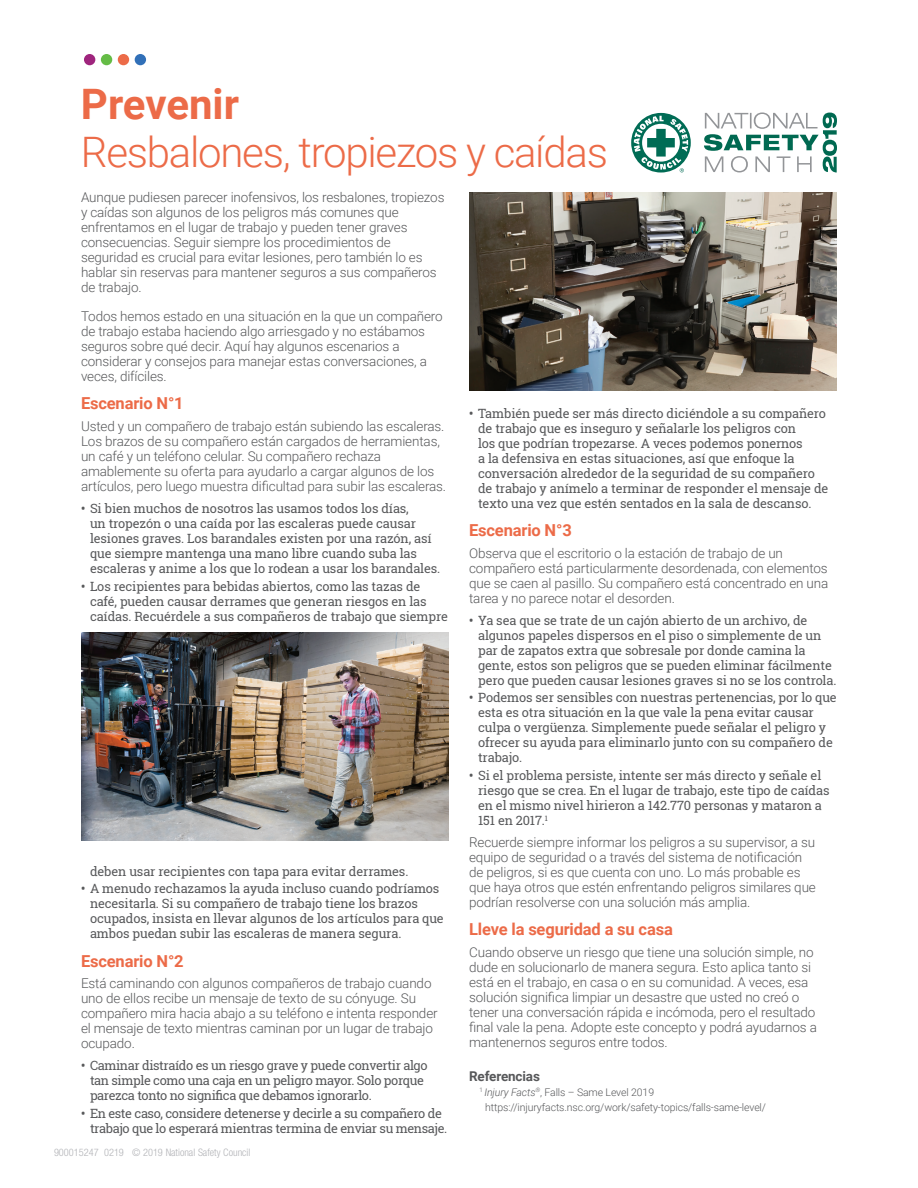
<style>
.page{position:relative;width:918px;height:1188px;background:#fff}
.page>*{position:absolute;margin:0;border:0;box-sizing:border-box;transform-origin:0 0}
.t1{font:300 42px "Roboto";letter-spacing:-.03em;color:#ec6b48}
.t2{font:700 42px "Roboto";color:#ec6b48}
.t3{font:700 16.5px "Roboto";letter-spacing:-.01em;color:#ec6b48}
.BC{font:300 13.5px/15px "Roboto";letter-spacing:-.01em;color:#57585a}
.t4{font:700 13.5px "Roboto";letter-spacing:-.01em;color:#57585a}
.t5{font:12.75px/15px "Roboto Slab";letter-spacing:-.01em;color:#57585a}
.t6{font:12.75px/15px "Roboto Slab";letter-spacing:-.03em;color:#57585a}
.References{font:300 10.5px "Roboto";letter-spacing:-.01em;color:#57585a}
.t7{font:300 condensed 10.35px "Helvetica Neue LT Std";color:#b2b3b7}
.s1{font-weight:700;font-size:12px}
.s2{font-style:italic}
</style>
<div class="page">
<div style="left:84px;top:54px;width:11px;height:11px;background:#9f257d;border-radius:50%"></div>
<div style="left:118px;top:54px;width:11px;height:11px;background:#ec6b48;border-radius:50%"></div>
<div style="left:135px;top:54px;width:11px;height:11px;background:#3170b8;border-radius:50%"></div>
<div style="left:101px;top:54px;width:11px;height:11px;background:#65bc46;border-radius:50%"></div>
<img style="left:81px;top:633px;width:368px;height:207px">
<img style="left:469px;top:192px;width:368px;height:199px">
<svg style="left:631px;top:113px;width:60px;height:60px"></svg>
<svg style="left:634px;top:116px;width:54px;height:56px"></svg>
<svg style="left:704px;top:112px;width:133px;height:61px"></svg>
<p class="t2" style="left:81px;top:74px;width:160px">Prevenir</p>
<p class="t1" style="left:81px;top:122px;width:529px">Resbalones, tropiezos y caídas</p>
<p class="BC" style="left:81px;top:190px;width:365px">Aunque pudiesen parecer inofensivos, los resbalones, tropiezos y caídas son algunos de los peligros más comunes que enfrentamos en el lugar de trabajo y pueden tener graves consecuencias. Seguir siempre los procedimientos de seguridad es crucial para evitar lesiones, pero también lo es hablar sin reservas para mantener seguros a sus compañeros de trabajo.</p>
<p class="BC" style="left:81px;top:308px;width:363px">Todos hemos estado en una situación en la que un compañero de trabajo estaba haciendo algo arriesgado y no estábamos seguros sobre qué decir. Aquí hay algunos escenarios a considerar y consejos para manejar estas conversaciones, a veces, difíciles.</p>
<h1 class="t3" style="left:81px;top:392px;width:104px">Escenario N°1</h1>
<p class="BC" style="left:81px;top:418px;width:367px">Usted y un compañero de trabajo están subiendo las escaleras.<br>Los brazos de su compañero están cargados de herramientas, un café y un teléfono celular. Su compañero rechaza amablemente su oferta para ayudarlo a cargar algunos de los artículos, pero luego muestra dificultad para subir las escaleras.</p>
<p class="t5" style="left:90px;top:501px;width:352px;text-indent:-9px"><span class="s1">•</span> Si bien muchos de nosotros las usamos todos los días,<br>un tropezón o una caída por las escaleras puede causar lesiones graves. Los barandales existen por una razón, así que siempre mantenga una mano libre cuando suba las escaleras y anime a los que lo rodean a usar los barandales.</p>
<p class="t5" style="left:90px;top:578px;width:360px;text-indent:-9px"><span class="s1">•</span> Los recipientes para bebidas abiertos, como las tazas de café, pueden causar derrames que generan riesgos en las caídas. Recuérdele a sus compañeros de trabajo que siempre</p>
<p class="t5" style="left:90px;top:863px;width:320px">deben usar recipientes con tapa para evitar derrames.</p>
<p class="t5" style="left:90px;top:881px;width:355px;text-indent:-9px"><span class="s1">•</span> A menudo rechazamos la ayuda incluso cuando podríamos necesitarla. Si su compañero de trabajo tiene los brazos ocupados, insista en llevar algunos de los artículos para que ambos puedan subir las escaleras de manera segura.</p>
<h1 class="t3" style="left:81px;top:949px;width:104px">Escenario N°2</h1>
<p class="BC" style="left:81px;top:976px;width:358px">Está caminando con algunos compañeros de trabajo cuando uno de ellos recibe un mensaje de texto de su cónyuge. Su compañero mira hacia abajo a su teléfono e intenta responder el mensaje de texto mientras caminan por un lugar de trabajo ocupado.</p>
<p class="t6" style="left:90px;top:1058px;width:339px;text-indent:-9px"><span class="s1">•</span> Caminar distraído es un riesgo grave y puede convertir algo tan simple como una caja en un peligro mayor. Solo porque parezca tonto no significa que debamos ignorarlo.</p>
<p class="t6" style="left:90px;top:1106px;width:359px;text-indent:-9px"><span class="s1">•</span> En este caso, considere detenerse y decirle a su compañero de trabajo que lo esperará mientras termina de enviar su mensaje.</p>
<p class="t7" style="left:54px;top:1147px;width:198px">900015247 0219 © 2019 National Safety Council</p>
<p class="t5" style="left:478px;top:405px;width:352px;text-indent:-9px"><span class="s1">•</span> También puede ser más directo diciéndole a su compañero de trabajo que es inseguro y señalarle los peligros con<br>los que podrían tropezarse. A veces podemos ponernos<br>a la defensiva en estas situaciones, así que enfoque la conversación alrededor de la seguridad de su compañero de trabajo y anímelo a terminar de responder el mensaje de texto una vez que estén sentados en la sala de descanso.</p>
<h1 class="t3" style="left:469px;top:519px;width:104px">Escenario N°3</h1>
<p class="BC" style="left:469px;top:545px;width:361px">Observa que el escritorio o la estación de trabajo de un compañero está particularmente desordenada, con elementos que se caen al pasillo. Su compañero está concentrado en una tarea y no parece notar el desorden.</p>
<p class="t5" style="left:478px;top:612px;width:360px;text-indent:-9px"><span class="s1">•</span> Ya sea que se trate de un cajón abierto de un archivo, de algunos papeles dispersos en el piso o simplemente de un par de zapatos extra que sobresale por donde camina la gente, estos son peligros que se pueden eliminar fácilmente pero que pueden causar lesiones graves si no se los controla.</p>
<p class="t5" style="left:478px;top:690px;width:360px;text-indent:-9px"><span class="s1">•</span> Podemos ser sensibles con nuestras pertenencias, por lo que esta es otra situación en la que vale la pena evitar causar culpa o vergüenza. Simplemente puede señalar el peligro y ofrecer su ayuda para eliminarlo junto con su compañero de trabajo.</p>
<p class="t5" style="left:478px;top:768px;width:353px;text-indent:-9px"><span class="s1">•</span> Si el problema persiste, intente ser más directo y señale el riesgo que se crea. En el lugar de trabajo, este tipo de caídas en el mismo nivel hirieron a 142.770 personas y mataron a 151 en 2017.<sup>1</sup></p>
<p class="BC" style="left:469px;top:834px;width:348px">Recuerde siempre informar los peligros a su supervisor, a su equipo de seguridad o a través del sistema de notificación de peligros, si es que cuenta con uno. Lo más probable es que haya otros que estén enfrentando peligros similares que podrían resolverse con una solución más amplia.</p>
<h1 class="t3" style="left:469px;top:918px;width:205px">Lleve la seguridad a su casa</h1>
<p class="BC" style="left:469px;top:944px;width:349px">Cuando observe un riesgo que tiene una solución simple, no dude en solucionarlo de manera segura. Esto aplica tanto si está en el trabajo, en casa o en su comunidad. A veces, esa solución significa limpiar un desastre que usted no creó o tener una conversación rápida e incómoda, pero el resultado final vale la pena. Adopte este concepto y podrá ayudarnos a mantenernos seguros entre todos.</p>
<h2 class="t4" style="left:469px;top:1067px;width:72px">Referencias</h2>
<p class="References" style="left:480px;top:1085px;width:176px"><sup>1</sup> <span class="s2">Injury Facts</span><sup>®</sup>, Falls – Same Level 2019</p>
<p class="References" style="left:485px;top:1100px;width:282px">https://injuryfacts.nsc.org/work/safety-topics/falls-same-level/</p>
</div>
